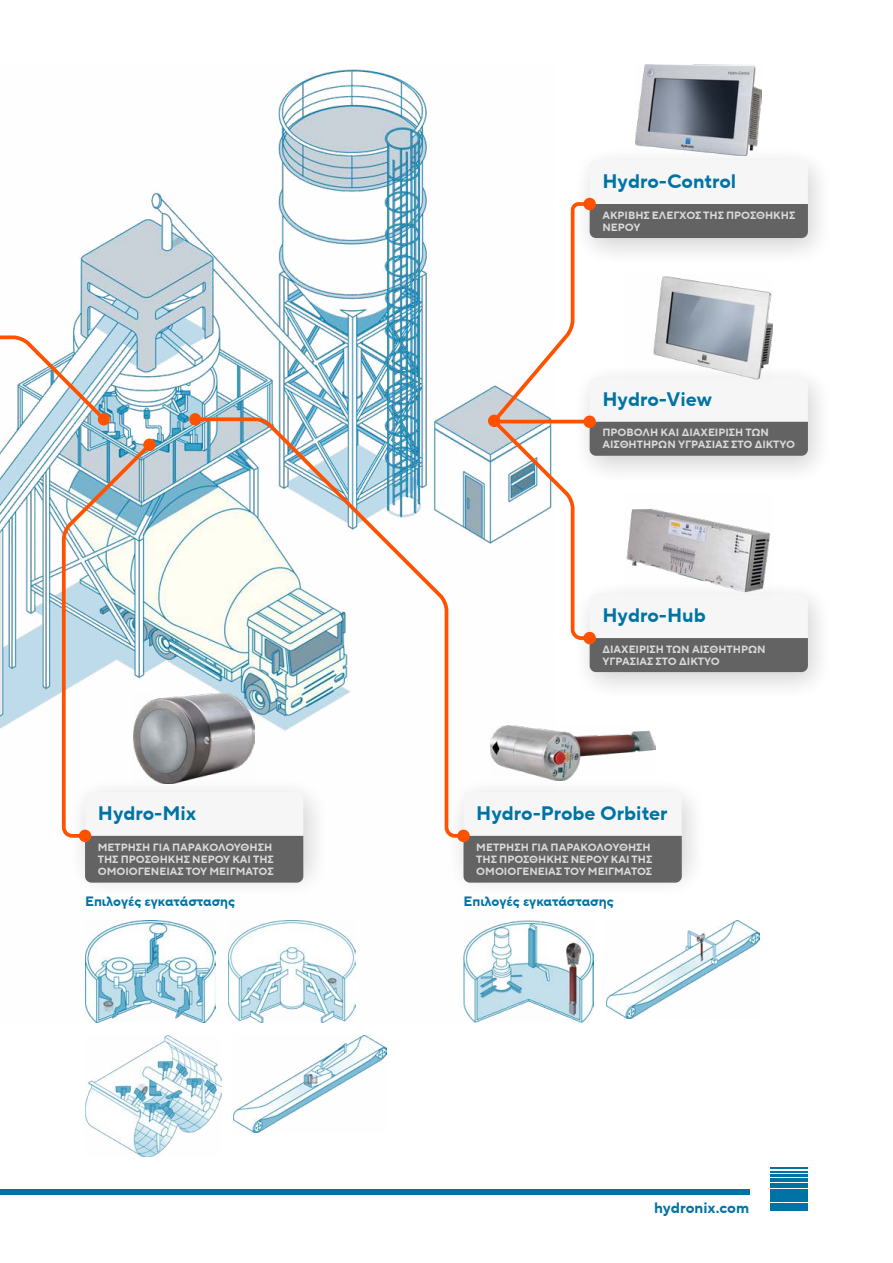
<style>
.page{position:relative;width:893px;height:1263px;background:#fff}
.page>*{position:absolute;margin:0;border:0;box-sizing:border-box;transform-origin:0 0}
.t1{font:700 19.5px "TT Norms Pro";color:#0073a5}
.t2{font:700 15px "TT Norms Pro";color:#0073a5}
.t3{font:700 13.5px "TT Norms Pro";color:#0073a5}
.t4{font:700 10.5px/12px "TT Norms Pro";color:#dadada}
</style>
<div class="page">
<img style="left:0;top:69px;width:489px;height:941px">
<div style="left:0;top:1189px;width:749px;height:5px;background:#0073a5"></div>
<hr style="left:770px;top:1168px;width:38px;height:1px;background:#0073a5">
<hr style="left:770px;top:1170px;width:38px;height:2px;background:#0073a5">
<hr style="left:770px;top:1174px;width:38px;height:3px;background:#0073a5">
<hr style="left:770px;top:1178px;width:38px;height:4px;background:#0073a5">
<div style="left:770px;top:1183px;width:38px;height:5px;background:#0073a5"></div>
<div style="left:770px;top:1189px;width:38px;height:6px;background:#0073a5"></div>
<div style="left:770px;top:1196px;width:38px;height:6px;background:#0073a5"></div>
<div style="left:770px;top:1203px;width:38px;height:7px;background:#0073a5"></div>
<svg style="left:189px;top:413px;width:12px;height:12px"></svg>
<div style="left:98px;top:413px;width:12px;height:12px;background:#ff5200;border-radius:50%"></div>
<div style="left:570px;top:578px;width:266px;height:126px;background:#000;opacity:.2"></div>
<div style="left:570px;top:144px;width:266px;height:126px;background:#000;opacity:.2"></div>
<div style="left:590px;top:160px;width:218px;height:78px;background:#f6f6f6;border-radius:6px"></div>
<div style="left:570px;top:361px;width:266px;height:126px;background:#000;opacity:.2"></div>
<div style="left:66px;top:775px;width:266px;height:126px;background:#fbfbfb"></div>
<svg style="left:583px;top:198px;width:13px;height:12px"></svg>
<svg style="left:143px;top:439px;width:13px;height:12px"></svg>
<svg style="left:0;top:334px;width:107px;height:88px"></svg>
<div style="left:444px;top:775px;width:266px;height:126px;background:#fbfbfb"></div>
<div style="left:463px;top:792px;width:219px;height:78px;background:#f6f6f6;border-radius:6px"></div>
<div style="left:463px;top:836px;width:219px;height:47px;background:#646363"></div>
<svg style="left:457px;top:830px;width:13px;height:12px"></svg>
<svg style="left:60px;top:442px;width:243px;height:441px"></svg>
<svg style="left:489px;top:200px;width:319px;height:472px"></svg>
<svg style="left:192px;top:415px;width:275px;height:425px"></svg>
<img style="left:490px;top:725px;width:165px;height:55px">
<img style="left:85px;top:920px;width:130px;height:102px">
<img style="left:228px;top:920px;width:128px;height:102px">
<img style="left:85px;top:1035px;width:136px;height:122px">
<img style="left:134px;top:694px;width:121px;height:89px">
<img style="left:606px;top:920px;width:153px;height:98px">
<img style="left:463px;top:920px;width:130px;height:102px">
<img style="left:234px;top:1035px;width:153px;height:98px">
<div style="left:79px;top:830px;width:12px;height:12px;background:#ff5200;border-radius:50%"></div>
<img style="left:636px;top:65px;width:126px;height:91px">
<h1 class="t1" style="left:602px;top:167px;width:135px">Hydro-Control</h1>
<p class="t4" style="left:602px;top:209px;width:194px">ΑΚΡΙΒΗΣ ΕΛΕΓΧΟΣ ΤΗΣ ΠΡΟΣΘΗΚΗΣ<br>ΝΕΡΟΥ</p>
<h1 class="t1" style="left:602px;top:385px;width:111px">Hydro-View</h1>
<p class="t4" style="left:602px;top:427px;width:194px">ΠΡΟΒΟΛΗ ΚΑΙ ΔΙΑΧΕΙΡΙΣΗ ΤΩΝ<br>ΑΙΣΘΗΤΗΡΩΝ ΥΓΡΑΣΙΑΣ ΣΤΟ ΔΙΚΤΥΟ</p>
<h1 class="t1" style="left:602px;top:601px;width:105px">Hydro-Hub</h1>
<p class="t4" style="left:602px;top:643px;width:165px">ΔΙΑΧΕΙΡΙΣΗ ΤΩΝ ΑΙΣΘΗΤΗΡΩΝ<br>ΥΓΡΑΣΙΑΣ ΣΤΟ ΔΙΚΤΥΟ</p>
<h1 class="t1" style="left:98px;top:799px;width:100px">Hydro-Mix</h1>
<h1 class="t1" style="left:476px;top:799px;width:193px">Hydro-Probe Orbiter</h1>
<p class="t4" style="left:98px;top:841px;width:178px">ΜΕΤΡΗΣΗ ΓΙΑ ΠΑΡΑΚΟΛΟΥΘΗΣΗ<br>ΤΗΣ ΠΡΟΣΘΗΚΗΣ ΝΕΡΟΥ ΚΑΙ ΤΗΣ<br>ΟΜΟΙΟΓΕΝΕΙΑΣ ΤΟΥ ΜΕΙΓΜΑΤΟΣ</p>
<p class="t4" style="left:476px;top:841px;width:178px">ΜΕΤΡΗΣΗ ΓΙΑ ΠΑΡΑΚΟΛΟΥΘΗΣΗ<br>ΤΗΣ ΠΡΟΣΘΗΚΗΣ ΝΕΡΟΥ ΚΑΙ ΤΗΣ<br>ΟΜΟΙΟΓΕΝΕΙΑΣ ΤΟΥ ΜΕΙΓΜΑΤΟΣ</p>
<p class="t3" style="left:85px;top:891px;width:152px">Επιλογές εγκατάστασης</p>
<p class="t3" style="left:463px;top:891px;width:152px">Επιλογές εγκατάστασης</p>
<h2 class="t2" style="left:654px;top:1197px;width:97px">hydronix.com</h2>
</div>
